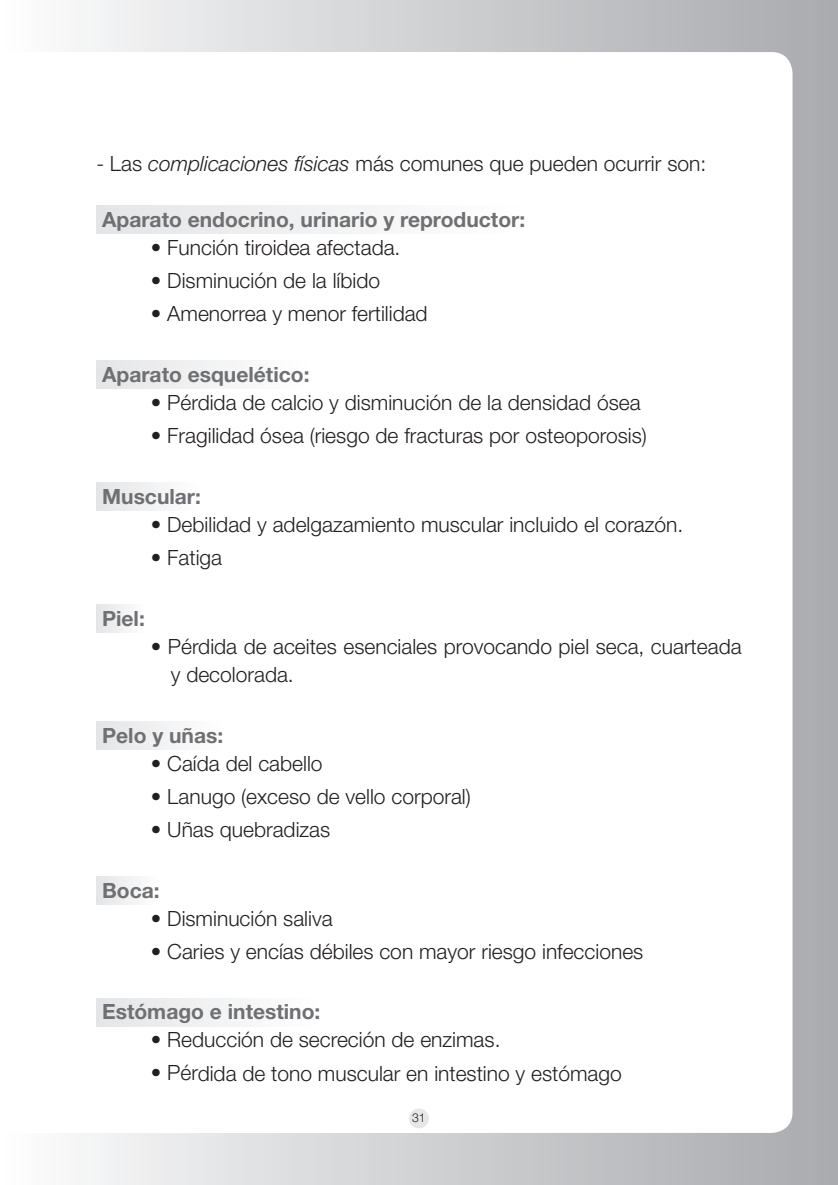
<style>
.page{position:relative;width:838px;height:1185px;background:#fff}
.page>*{position:absolute;margin:0;border:0;box-sizing:border-box;transform-origin:0 0}
.t1{font:300 21px/28px "Helvetica Neue LT Std";color:#231f20}
.t2{font:700 21px "Helvetica Neue LT Std";color:#6f7073}
.t3{font:300 12.25px "Helvetica Neue LT Std";color:#231f20}
.s1{font-style:italic}
</style>
<div class="page">
<div style="left:0;top:0;width:837px;height:1185px;background:linear-gradient(to right,#fcfcfd,#a8aaae)"></div>
<div style="left:91px;top:52px;width:701px;height:1081px;background:#fff;border-radius:21px"></div>
<div style="left:0;top:52px;width:489px;height:1081px;background:#fff"></div>
<div style="left:409px;top:1108px;width:20px;height:20px;background:#e6e7e9;border-radius:50%"></div>
<div style="left:96px;top:206px;width:429px;height:28px;background:linear-gradient(to right,#e4e5e7,#fffffe)"></div>
<div style="left:96px;top:361px;width:213px;height:28px;background:#f1f2f3"></div>
<div style="left:96px;top:483px;width:105px;height:28px;background:#f1f2f3"></div>
<div style="left:96px;top:605px;width:49px;height:28px;background:#f1f2f3"></div>
<div style="left:96px;top:721px;width:127px;height:28px;background:#f1f2f3"></div>
<div style="left:96px;top:876px;width:64px;height:28px;background:#f1f2f3"></div>
<div style="left:96px;top:998px;width:224px;height:28px;background:#f1f2f3"></div>
<p class="t1" style="left:96px;top:151px;width:611px">- Las <span class="s1">complicaciones físicas</span> más comunes que pueden ocurrir son:</p>
<p class="t2" style="left:102px;top:212px;width:424px">Aparato endocrino, urinario y reproductor:</p>
<p class="t1" style="left:151px;top:235px;width:251px">• Función tiroidea afectada.</p>
<p class="t1" style="left:151px;top:268px;width:231px">• Disminución de la líbido</p>
<p class="t1" style="left:151px;top:301px;width:278px">• Amenorrea y menor fertilidad</p>
<p class="t2" style="left:102px;top:367px;width:209px">Aparato esquelético:</p>
<p class="t1" style="left:151px;top:390px;width:491px">• Pérdida de calcio y disminución de la densidad ósea</p>
<p class="t1" style="left:151px;top:423px;width:497px">• Fragilidad ósea (riesgo de fracturas por osteoporosis)</p>
<p class="t2" style="left:102px;top:489px;width:100px">Muscular:</p>
<p class="t1" style="left:151px;top:512px;width:534px">• Debilidad y adelgazamiento muscular incluido el corazón.</p>
<p class="t1" style="left:151px;top:545px;width:73px">• Fatiga</p>
<p class="t2" style="left:102px;top:610px;width:44px">Piel:</p>
<p class="t1" style="left:171px;top:634px;width:572px;text-indent:-20px">• Pérdida de aceites esenciales provocando piel seca, cuarteada y decolorada.</p>
<p class="t2" style="left:102px;top:727px;width:122px">Pelo y uñas:</p>
<p class="t1" style="left:151px;top:751px;width:173px">• Caída del cabello</p>
<p class="t1" style="left:151px;top:784px;width:321px">• Lanugo (exceso de vello corporal)</p>
<p class="t1" style="left:151px;top:817px;width:181px">• Uñas quebradizas</p>
<p class="t2" style="left:102px;top:882px;width:59px">Boca:</p>
<p class="t1" style="left:151px;top:906px;width:183px">• Disminución saliva</p>
<p class="t1" style="left:151px;top:939px;width:494px">• Caries y encías débiles con mayor riesgo infecciones</p>
<p class="t2" style="left:102px;top:1004px;width:220px">Estómago e intestino:</p>
<p class="t1" style="left:151px;top:1028px;width:351px">• Reducción de secreción de enzimas.</p>
<p class="t1" style="left:151px;top:1061px;width:472px">• Pérdida de tono muscular en intestino y estómago</p>
<p class="t3" style="left:412px;top:1113px;width:15px">31</p>
</div>
